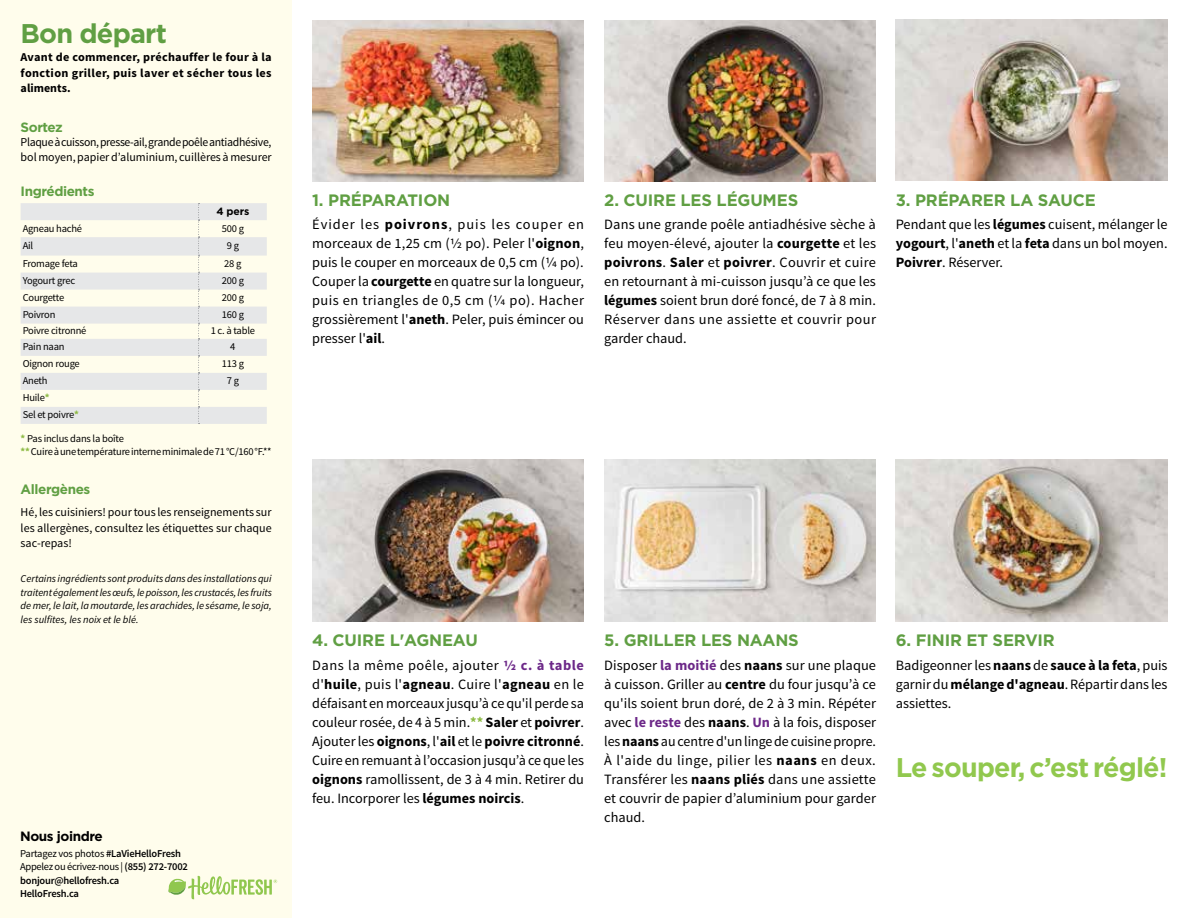
<style>
.page{position:relative;width:1188px;height:918px;background:#fff}
.page>*{position:absolute;margin:0;border:0;box-sizing:border-box;transform-origin:0 0}
.t1{font:700 27px "Gotham";letter-spacing:-.03em;color:#91c84e}
.t2{font:700 27px "Gotham";letter-spacing:-.03em;color:#609f43}
.t3{font:700 16.5px "Gotham";letter-spacing:-.01em;color:#609f43}
.t4{font:14.25px/19px "Source Sans Pro";color:#000;text-align:justify}
.t5{font:700 13.5px "Gotham";letter-spacing:-.03em;color:#609f43}
.t6{font:700 13.5px "Gotham";letter-spacing:-.03em;color:#000}
.t7{font:12px/15.3px "Source Sans Pro";color:#000;text-align:justify}
.t8{font:12px/15.3px "Source Sans Pro";letter-spacing:-.025em;color:#000}
.t9{font:700 12px/15.3px "Source Sans Pro";letter-spacing:.03em;color:#000;text-align:justify}
.t10{font:10.5px/17px "Source Sans Pro";letter-spacing:-.02em;color:#000}
.t11{font:italic 10.5px/13.5px "Source Sans Pro";color:#000;text-align:justify}
.t12{font:600 10.5px/13.5px "Source Sans Pro";letter-spacing:-.02em;color:#000}
.t13{font:700 10.5px "Gotham";color:#000}
.s1{font-weight:700;color:#8cba42}
.s2{font-weight:400}
.s3{font-weight:700}
.s4{font-weight:700;color:#6c2888}
</style>
<div class="page">
<div style="left:0;top:0;width:292px;height:918px;background:#fffdec"></div>
<svg style="left:21px;top:203px;width:246px;height:221px;fill:#e6e7e8"></svg>
<svg style="left:198px;top:203px;width:2px;height:221px"></svg>
<svg style="left:168px;top:876px;width:109px;height:23px"></svg>
<img style="left:312px;top:459px;width:272px;height:162px">
<img style="left:604px;top:459px;width:272px;height:162px">
<img style="left:896px;top:459px;width:271px;height:162px">
<img style="left:896px;top:20px;width:272px;height:160px">
<img style="left:604px;top:20px;width:272px;height:161px">
<img style="left:312px;top:20px;width:272px;height:161px">
<h1 class="t2" style="left:21px;top:16px;width:148px">Bon départ</h1>
<p class="t9" style="left:21px;top:50px;width:253px">Avant de commencer, préchauffer le four à la fonction griller, puis laver et sécher tous les aliments.</p>
<p class="t5" style="left:21px;top:118px;width:44px">Sortez</p>
<p class="t8" style="left:21px;top:134px;width:253px">Plaque à cuisson, presse-ail, grande poêle antiadhésive, bol moyen, papier d’aluminium, cuillères à mesurer</p>
<p class="t5" style="left:21px;top:182px;width:75px">Ingrédients</p>
<p class="t13" style="left:216px;top:204px;width:34px">4 pers</p>
<p class="t10" style="left:23px;top:220px;width:61px">Agneau haché</p>
<p class="t10" style="left:222px;top:220px;width:24px">500 g</p>
<p class="t10" style="left:23px;top:238px;width:12px">Ail</p>
<p class="t10" style="left:227px;top:238px;width:14px">9 g</p>
<p class="t10" style="left:23px;top:255px;width:57px">Fromage feta</p>
<p class="t10" style="left:224px;top:255px;width:19px">28 g</p>
<p class="t10" style="left:23px;top:272px;width:54px">Yogourt grec</p>
<p class="t10" style="left:222px;top:272px;width:24px">200 g</p>
<p class="t10" style="left:23px;top:289px;width:43px">Courgette</p>
<p class="t10" style="left:222px;top:289px;width:24px">200 g</p>
<p class="t10" style="left:23px;top:306px;width:34px">Poivron</p>
<p class="t10" style="left:222px;top:306px;width:24px">160 g</p>
<p class="t10" style="left:23px;top:322px;width:65px">Poivre citronné</p>
<p class="t10" style="left:211px;top:322px;width:46px">1 c. à table</p>
<p class="t10" style="left:23px;top:339px;width:43px">Pain naan</p>
<p class="t10" style="left:230px;top:339px;width:7px">4</p>
<p class="t10" style="left:23px;top:356px;width:59px">Oignon rouge</p>
<p class="t10" style="left:222px;top:356px;width:24px">113 g</p>
<p class="t10" style="left:23px;top:373px;width:26px">Aneth</p>
<p class="t10" style="left:227px;top:373px;width:14px">7 g</p>
<p class="t10" style="left:23px;top:390px;width:58px">Huile<span class="s1">*<br></span>Sel et poivre<span class="s1">*</span></p>
<p class="t10" style="left:21px;top:432px;width:253px;line-height:13.6px"><span class="s1">*</span> Pas inclus dans la boîte<br><span class="s1">**</span> Cuire à une température interne minimale de 71 °C/160 °F.**</p>
<p class="t5" style="left:21px;top:480px;width:71px">Allergènes</p>
<p class="t7" style="left:21px;top:505px;width:253px">Hé, les cuisiniers! pour tous les renseignements sur les allergènes, consultez les étiquettes sur chaque sac-repas!</p>
<p class="t11" style="left:21px;top:572px;width:253px">Certains ingrédients sont produits dans des installations qui traitent également les œufs, le poisson, les crustacés, les fruits de mer, le lait, la moutarde, les arachides, le sésame, le soja, les sulfites, les noix et le blé.</p>
<p class="t6" style="left:20px;top:827px;width:84px">Nous joindre</p>
<p class="t12" style="left:20px;top:847px;width:169px"><span class="s2">Partagez vos photos</span> #LaVieHelloFresh<br><span class="s2">Appelez ou écrivez-nous |</span> (855) 272-7002 bonjour@hellofresh.ca<br>HelloFresh.ca</p>
<p class="t3" style="left:312px;top:189px;width:140px">1. PRÉPARATION</p>
<p class="t4" style="left:312px;top:215px;width:273px">Évider les <span class="s3">poivrons</span>, puis les couper en morceaux de 1,25 cm (1/2 po). Peler l'<span class="s3">oignon</span>, puis le couper en morceaux de 0,5 cm (1/4 po).<br>Couper la <span class="s3">courgette</span> en quatre sur la longueur, puis en triangles de 0,5 cm (1/4 po). Hacher grossièrement l'<span class="s3">aneth</span>. Peler, puis émincer ou presser l'<span class="s3">ail</span>.</p>
<p class="t3" style="left:604px;top:189px;width:196px">2. CUIRE LES LÉGUMES</p>
<p class="t4" style="left:604px;top:215px;width:273px">Dans une grande poêle antiadhésive sèche à feu moyen-élevé, ajouter la <span class="s3">courgette</span> et les <span class="s3">poivrons</span>. <span class="s3">Saler</span> et <span class="s3">poivrer</span>. Couvrir et cuire en retournant à mi-cuisson jusqu’à ce que les <span class="s3">légumes</span> soient brun doré foncé, de 7 à 8 min.<br>Réserver dans une assiette et couvrir pour garder chaud.</p>
<p class="t3" style="left:896px;top:189px;width:202px">3. PRÉPARER LA SAUCE</p>
<p class="t4" style="left:896px;top:215px;width:273px">Pendant que les <span class="s3">légumes</span> cuisent, mélanger le <span class="s3">yogourt</span>, l'<span class="s3">aneth</span> et la <span class="s3">feta</span> dans un bol moyen.<br><span class="s3">Poivrer</span>. Réserver.</p>
<p class="t3" style="left:312px;top:629px;width:167px">4. CUIRE L'AGNEAU</p>
<p class="t4" style="left:312px;top:656px;width:273px">Dans la même poêle, ajouter <span class="s4">1/2 c. à table </span>d'<span class="s3">huile</span>, puis l'<span class="s3">agneau</span>. Cuire l'<span class="s3">agneau</span> en le défaisant en morceaux jusqu’à ce qu'il perde sa couleur rosée, de 4 à 5 min.<span class="s1">**</span> <span class="s3">Saler</span> et <span class="s3">poivrer</span>.<br>Ajouter les <span class="s3">oignons</span>, l'<span class="s3">ail</span> et le <span class="s3">poivre citronné</span>.<br>Cuire en remuant à l’occasion jusqu’à ce que les <span class="s3">oignons</span> ramollissent, de 3 à 4 min. Retirer du feu. Incorporer les <span class="s3">légumes noircis</span>.</p>
<p class="t3" style="left:604px;top:629px;width:196px">5. GRILLER LES NAANS</p>
<p class="t4" style="left:604px;top:656px;width:273px">Disposer <span class="s4">la moitié</span> des <span class="s3">naans</span> sur une plaque à cuisson. Griller au <span class="s3">centre</span> du four jusqu’à ce qu'ils soient brun doré, de 2 à 3 min. Répéter avec <span class="s4">le reste</span> des <span class="s3">naans</span>. <span class="s4">Un</span> à la fois, disposer les <span class="s3">naans</span> au centre d'un linge de cuisine propre.<br>À l'aide du linge, pilier les <span class="s3">naans</span> en deux.<br>Transférer les <span class="s3">naans pliés</span> dans une assiette et couvrir de papier d’aluminium pour garder chaud.</p>
<p class="t3" style="left:896px;top:629px;width:161px">6. FINIR ET SERVIR</p>
<p class="t4" style="left:896px;top:656px;width:273px">Badigeonner les <span class="s3">naans</span> de <span class="s3">sauce à la feta</span>, puis garnir du <span class="s3">mélange d'agneau</span>. Répartir dans les assiettes.</p>
<h1 class="t1" style="left:896px;top:749px;width:273px">Le souper, c’est réglé!</h1>
</div>
